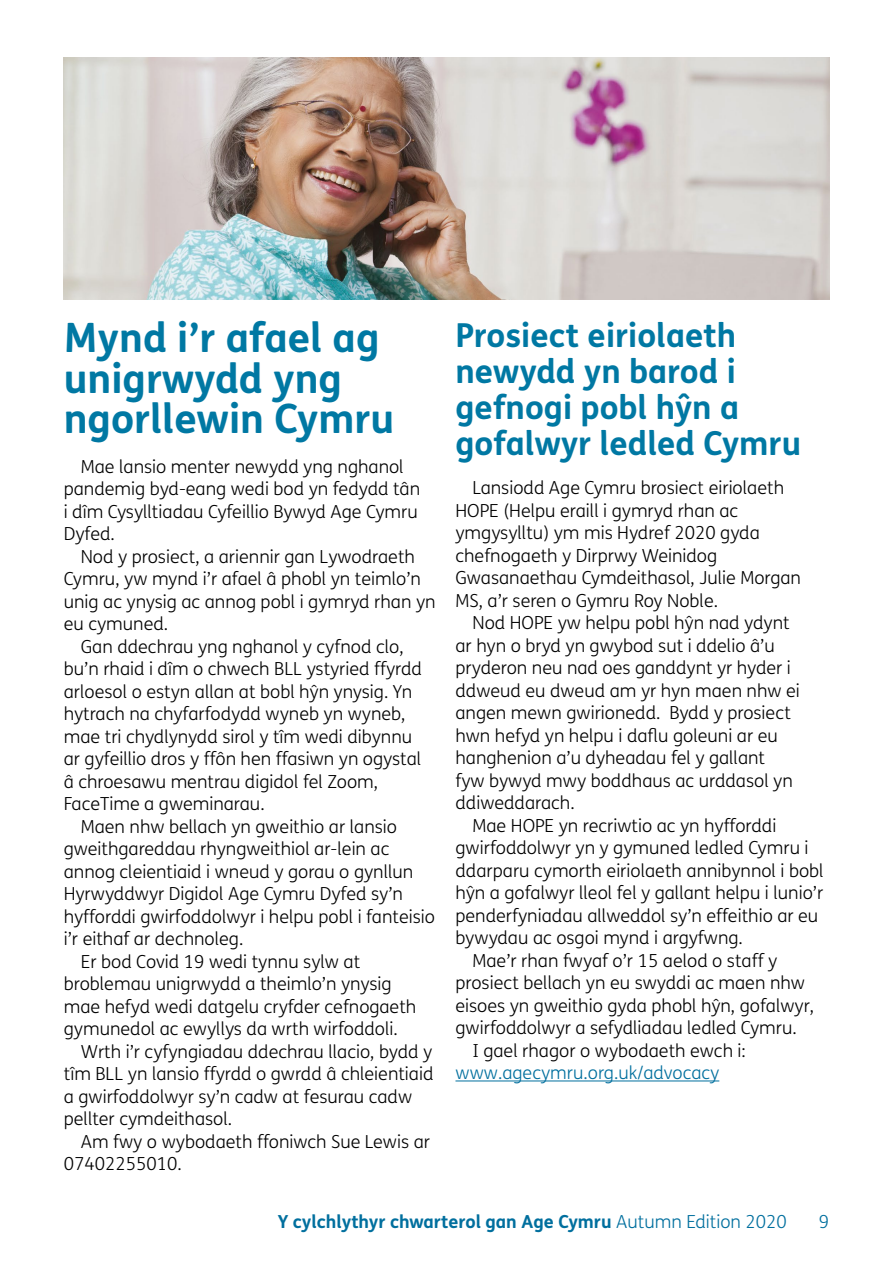
<style>
.page{position:relative;width:893px;height:1263px;background:#fff}
.page>*{position:absolute;margin:0;border:0;box-sizing:border-box;transform-origin:0 0}
.t1{font:700 40.5px/40.5px "FS Me";color:#0078a3}
.t2{font:700 33px/36px "FS Me";color:#0078a3}
.t3{font:300 18px/22.5px "FS Me";color:#000}
.t4{font:700 18px "FS Me";color:#006f9e}
.t5{font:300 18px "FS Me";color:#006f9e}
.s1{font-weight:300}
</style>
<div class="page">
<hr style="left:455px;top:1080px;width:264px;height:1px;background:#006f9e">
<img style="left:64px;top:57px;width:765px;height:243px">
<h1 class="t1" style="left:64px;top:316px;width:332px">Mynd i’r afael ag unigrwydd yng ngorllewin Cymru</h1>
<p class="t3" style="left:64px;top:455px;width:358px;text-indent:17px">Mae lansio menter newydd yng nghanol pandemig byd-eang wedi bod yn fedydd tân i dîm Cysylltiadau Cyfeillio Bywyd Age Cymru<br>Dyfed.</p>
<p class="t3" style="left:81px;top:545px;width:336px">Nod y prosiect, a ariennir gan Lywodraeth</p>
<p class="t3" style="left:64px;top:567px;width:359px">Cymru, yw mynd i’r afael â phobl yn teimlo’n</p>
<p class="t3" style="left:64px;top:590px;width:373px">unig ac ynysig ac annog pobl i gymryd rhan yn</p>
<p class="t3" style="left:64px;top:612px;width:106px">eu cymuned.</p>
<p class="t3" style="left:81px;top:635px;width:324px">Gan ddechrau yng nghanol y cyfnod clo,</p>
<p class="t3" style="left:64px;top:657px;width:360px">bu’n rhaid i dîm o chwech BLL ystyried ffyrdd</p>
<p class="t3" style="left:64px;top:680px;width:350px">arloesol o estyn allan at bobl hŷn ynysig. Yn</p>
<p class="t3" style="left:64px;top:702px;width:343px">hytrach na chyfarfodydd wyneb yn wyneb,</p>
<p class="t3" style="left:64px;top:725px;width:350px">mae tri chydlynydd sirol y tîm wedi dibynnu</p>
<p class="t3" style="left:64px;top:747px;width:359px">ar gyfeillio dros y ffôn hen ffasiwn yn ogystal</p>
<p class="t3" style="left:64px;top:770px;width:316px">â chroesawu mentrau digidol fel Zoom,</p>
<p class="t3" style="left:64px;top:792px;width:202px">FaceTime a gweminarau.</p>
<p class="t3" style="left:81px;top:815px;width:318px">Maen nhw bellach yn gweithio ar lansio</p>
<p class="t3" style="left:64px;top:837px;width:327px">gweithgareddau rhyngweithiol ar-lein ac</p>
<p class="t3" style="left:64px;top:860px;width:351px">annog cleientiaid i wneud y gorau o gynllun</p>
<p class="t3" style="left:64px;top:882px;width:341px">Hyrwyddwyr Digidol Age Cymru Dyfed sy’n</p>
<p class="t3" style="left:64px;top:905px;width:373px">hyfforddi gwirfoddolwyr i helpu pobl i fanteisio</p>
<p class="t3" style="left:64px;top:927px;width:181px">i’r eithaf ar dechnoleg.</p>
<p class="t3" style="left:81px;top:950px;width:281px">Er bod Covid 19 wedi tynnu sylw at</p>
<p class="t3" style="left:64px;top:972px;width:329px">broblemau unigrwydd a theimlo’n ynysig</p>
<p class="t3" style="left:64px;top:995px;width:354px">mae hefyd wedi datgelu cryfder cefnogaeth</p>
<p class="t3" style="left:64px;top:1017px;width:336px">gymunedol ac ewyllys da wrth wirfoddoli.</p>
<p class="t3" style="left:81px;top:1040px;width:353px">Wrth i’r cyfyngiadau ddechrau llacio, bydd y</p>
<p class="t3" style="left:64px;top:1062px;width:371px">tîm BLL yn lansio ffyrdd o gwrdd â chleientiaid</p>
<p class="t3" style="left:64px;top:1085px;width:350px">a gwirfoddolwyr sy’n cadw at fesurau cadw</p>
<p class="t3" style="left:64px;top:1107px;width:170px">pellter cymdeithasol.</p>
<p class="t3" style="left:81px;top:1130px;width:351px">Am fwy o wybodaeth ffoniwch Sue Lewis ar</p>
<p class="t3" style="left:64px;top:1152px;width:119px">07402255010.</p>
<h2 class="t2" style="left:455px;top:315px;width:347px">Prosiect eiriolaeth newydd yn barod i gefnogi pobl hŷn a gofalwyr ledled Cymru</h2>
<p class="t3" style="left:455px;top:476px;width:347px;text-indent:17px">Lansiodd Age Cymru brosiect eiriolaeth HOPE (Helpu eraill i gymryd rhan ac ymgysylltu) ym mis Hydref 2020 gyda chefnogaeth y Dirprwy Weinidog Gwasanaethau Cymdeithasol, Julie Morgan MS, a’r seren o Gymru Roy Noble.</p>
<p class="t3" style="left:455px;top:611px;width:346px;text-indent:17px">Nod HOPE yw helpu pobl hŷn nad ydynt ar hyn o bryd yn gwybod sut i ddelio â’u pryderon neu nad oes ganddynt yr hyder i ddweud eu dweud am yr hyn maen nhw ei angen mewn gwirionedd. Bydd y prosiect hwn hefyd yn helpu i daflu goleuni ar eu hanghenion a’u dyheadau fel y gallant<br>fyw bywyd mwy boddhaus ac urddasol yn ddiweddarach.</p>
<p class="t3" style="left:472px;top:813px;width:305px">Mae HOPE yn recriwtio ac yn hyfforddi</p>
<p class="t3" style="left:455px;top:836px;width:355px">gwirfoddolwyr yn y gymuned ledled Cymru i</p>
<p class="t3" style="left:455px;top:858px;width:370px">ddarparu cymorth eiriolaeth annibynnol i bobl</p>
<p class="t3" style="left:455px;top:881px;width:369px">hŷn a gofalwyr lleol fel y gallant helpu i lunio’r</p>
<p class="t3" style="left:455px;top:903px;width:364px">penderfyniadau allweddol sy’n effeithio ar eu</p>
<p class="t3" style="left:455px;top:926px;width:289px">bywydau ac osgoi mynd i argyfwng.</p>
<p class="t3" style="left:472px;top:948px;width:306px">Mae’r rhan fwyaf o’r 15 aelod o staff y</p>
<p class="t3" style="left:455px;top:971px;width:351px">prosiect bellach yn eu swyddi ac maen nhw</p>
<p class="t3" style="left:455px;top:993px;width:360px">eisoes yn gweithio gyda phobl hŷn, gofalwyr,</p>
<p class="t3" style="left:455px;top:1016px;width:343px">gwirfoddolwyr a sefydliadau ledled Cymru.</p>
<p class="t3" style="left:472px;top:1038px;width:275px">I gael rhagor o wybodaeth ewch i:</p>
<p class="t5" style="left:455px;top:1060px;width:265px">www.agecymru.org.uk/advocacy</p>
<p class="t4" style="left:278px;top:1208px;width:511px">Y cylchlythyr chwarterol gan Age Cymru <span class="s1">Autumn Edition 2020</span></p>
<p class="t5" style="left:819px;top:1209px;width:12px">9</p>
</div>
